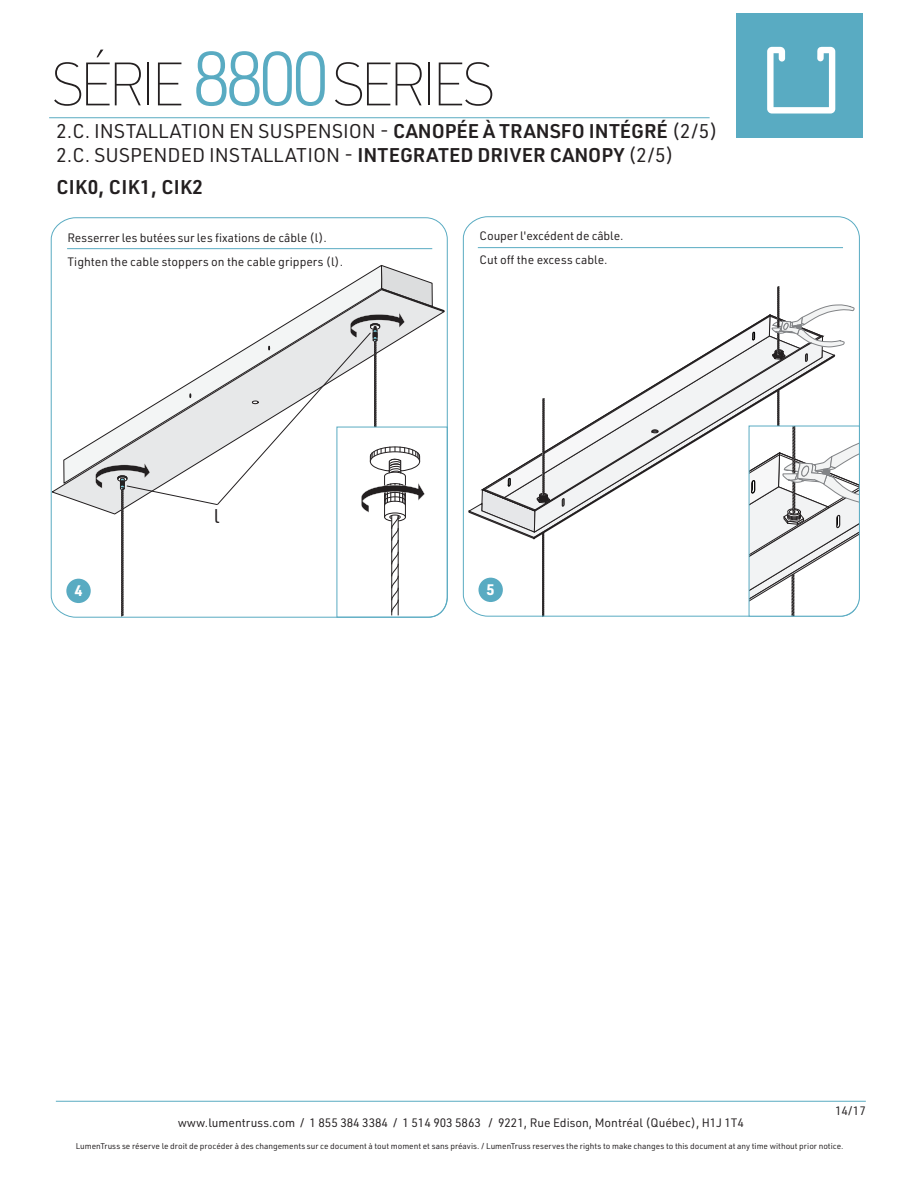
<style>
.page{position:relative;width:918px;height:1188px;background:#fff}
.page>*{position:absolute;margin:0;border:0;box-sizing:border-box;transform-origin:0 0}
.t1{font:100 60px "URWDIN";letter-spacing:-.1em;color:#231f20}
.t2{font:19.5px/24px "URWDIN";color:#231f20}
.t3{font:600 19.5px "URWDIN";letter-spacing:.02em;color:#231f20}
.t4{font:700 15px "URWDIN";color:#fff}
.t5{font:12px/24px "URWDIN";color:#231f20}
.t6{font:8.25px "URWDIN";color:#231f20}
.s1{font-weight:300;font-size:75px;color:#59abc2}
.s2{font-weight:600}
</style>
<div class="page">
<hr style="left:56px;top:1101px;width:810px;height:1px;background:#59abc2">
<div style="left:736px;top:14px;width:127px;height:124px;background:#59abc2"></div>
<svg style="left:767px;top:47px;width:68px;height:67px"></svg>
<hr style="left:49px;top:117px;width:661px;height:1px;background:#59abc2">
<svg style="left:50px;top:217px;width:398px;height:401px"></svg>
<svg style="left:463px;top:216px;width:397px;height:401px"></svg>
<svg style="left:469px;top:398px;width:81px;height:219px"></svg>
<svg style="left:769px;top:286px;width:86px;height:76px"></svg>
<svg style="left:749px;top:381px;width:111px;height:236px"></svg>
<h1 class="t1" style="left:50px;top:45px;width:448px">SÉRIE <span class="s1">8800</span> SERIES</h1>
<h2 class="t2" style="left:56px;top:119px;width:663px">2.C. INSTALLATION EN SUSPENSION - <span class="s2">CANOPÉE À TRANSFO INTÉGRÉ</span> (2/5)<br>2.C. SUSPENDED INSTALLATION - <span class="s2">INTEGRATED DRIVER CANOPY</span> (2/5)</h2>
<h2 class="t3" style="left:56px;top:174px;width:148px">CIK0, CIK1, CIK2</h2>
<p class="t5" style="left:67px;top:225px;width:277px">Resserrer les butées sur les fixations de câble (l).<br>Tighten the cable stoppers on the cable grippers (l).</p>
<p class="t4" style="left:74px;top:581px;width:10px">4</p>
<h2 class="t2" style="left:214px;top:503px;width:7px">l</h2>
<p class="t5" style="left:480px;top:224px;width:145px">Couper l'excédent de câble.<br>Cut off the excess cable.</p>
<p class="t4" style="left:487px;top:580px;width:10px">5</p>
<p class="t5" style="left:835px;top:1098px;width:32px">14/17</p>
<p class="t5" style="left:178px;top:1111px;width:568px">www.lumentruss.com / 1 855 384 3384 / 1 514 903 5863 / 9221, Rue Edison, Montréal (Québec), H1J 1T4</p>
<p class="t6" style="left:76px;top:1141px;width:769px">LumenTruss se réserve le droit de procéder à des changements sur ce document à tout moment et sans préavis. / LumenTruss reserves the rights to make changes to this document at any time without prior notice.</p>
</div>
